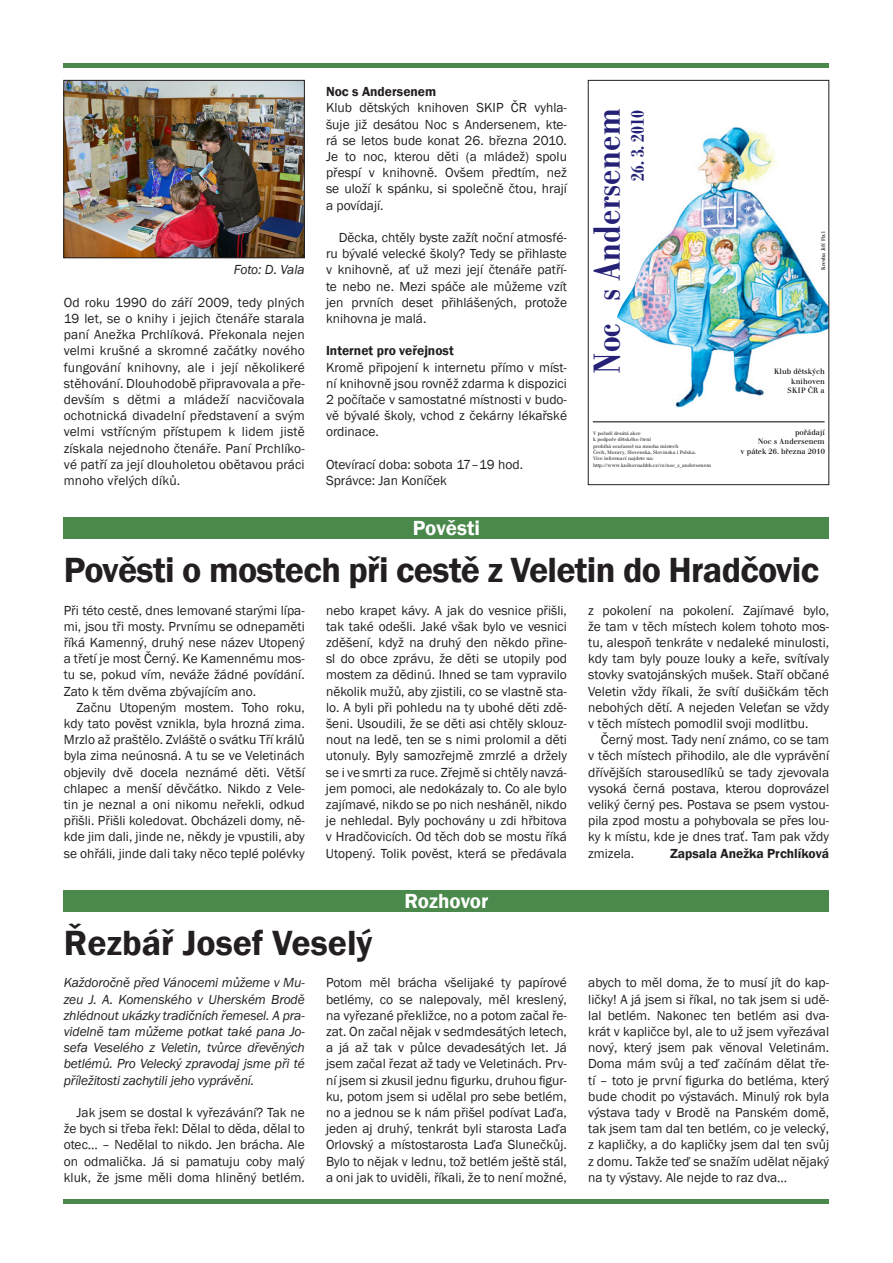
<style>
.page{position:relative;width:893px;height:1263px;background:#fff}
.page>*{position:absolute;margin:0;border:0;box-sizing:border-box;transform-origin:0 0}
.t1{font:700 condensed 40.2px "Bodoni CE";color:#242177}
.t2{font:600 36px "Franklin Gothic";letter-spacing:-.02em;color:#231f20}
.t3{font:600 36px "Franklin Gothic";color:#231f20}
.t4{font:600 21px "Franklin Gothic";color:#fff}
.t5{font:700 condensed 20.4px "Bodoni CE";color:#242177}
.t6{font:13.5px/16.2px "Franklin Gothic";color:#231f20;text-align:justify}
.t7{font:italic 13.5px/16.2px "Franklin Gothic";letter-spacing:-.01em;color:#231f20;text-align:justify}
.t8{font:600 13.5px "Franklin Gothic";color:#231f20}
.t9{font:7.65px/9.3px "Walbaum Book CE";color:#000;text-align:right}
.t10{font:5.4px "Walbaum Book CE";color:#000}
.t11{font:4.95px/6.3px "Walbaum Book CE";color:#231f20}
</style>
<div class="page">
<hr style="left:64px;top:64px;width:765px;height:4px;background:#4a884c">
<hr style="left:64px;top:1199px;width:765px;height:4px;background:#4a884c">
<div style="left:64px;top:517px;width:765px;height:22px;background:#4a884c"></div>
<div style="left:64px;top:890px;width:765px;height:21px;background:#4a884c"></div>
<img style="left:65px;top:82px;width:238px;height:174px">
<div style="left:63px;top:80px;width:242px;height:178px;border:1px solid #231f20"></div>
<img style="left:617px;top:127px;width:210px;height:281px">
<hr style="left:593px;top:422px;width:232px;height:1px;background:#000">
<div style="left:588px;top:80px;width:241px;height:405px;border:1px solid #231f20"></div>
<p class="t7" style="left:234px;top:262px;width:73px">Foto: D. Vala</p>
<p class="t6" style="left:64px;top:294px;width:242px">Od roku 1990 do září 2009, tedy plných 19 let, se o knihy i jejich čtenáře starala paní Anežka Prchlíková. Překonala nejen velmi krušné a skromné začátky nového fungování knihovny, ale i její několikeré stěhování. Dlouhodobě připravovala a pře&shy;devším s dětmi a mládeží nacvičovala ochotnická divadelní představení a svým velmi vstřícným přístupem k lidem jistě získala nejednoho čtenáře. Paní Prchlíko&shy;vé patří za její dlouholetou obětavou práci mnoho vřelých díků.</p>
<p class="t8" style="left:326px;top:83px;width:112px">Noc s Andersenem</p>
<p class="t6" style="left:326px;top:100px;width:242px">Klub dětských knihoven SKIP ČR vyhla&shy;šuje již desátou Noc s Andersenem, kte&shy;rá se letos bude konat 26. března 2010.<br>Je to noc, kterou děti (a mládež) spolu přespí v knihovně. Ovšem předtím, než se uloží k spánku, si společně čtou, hrají a povídají.</p>
<p class="t6" style="left:326px;top:230px;width:242px;text-indent:13px">Děcka, chtěly byste zažít noční atmosfé&shy;ru bývalé velecké školy? Tedy se přihlaste v knihovně, ať už mezi její čtenáře patří&shy;te nebo ne. Mezi spáče ale můžeme vzít jen prvních deset přihlášených, protože knihovna je malá.</p>
<p class="t8" style="left:326px;top:343px;width:129px">Internet pro veřejnost</p>
<p class="t6" style="left:326px;top:359px;width:242px">Kromě připojení k internetu přímo v míst&shy;ní knihovně jsou rovněž zdarma k dispozici 2 počítače v samostatné místnosti v budo&shy;vě bývalé školy, vchod z čekárny lékařské ordinace.</p>
<p class="t6" style="left:326px;top:456px;width:199px">Otevírací doba: sobota 17–19 hod.<br>Správce: Jan Koníček</p>
<h3 class="t4" style="left:413px;top:515px;width:69px">Pověsti</h3>
<h1 class="t1" style="left:587px;top:373px;width:266px;rotate:-90deg">Noc s Andersenem</h1>
<h3 class="t5" style="left:627px;top:181px;width:73px;rotate:-90deg">26. 3. 2010</h3>
<p class="t11" style="left:593px;top:430px;width:119px">V pořadí desátá akce<br>k podpoře dětského čtení<br>probíhá současně na mnoha místech<br>Čech, Moravy, Slovenska, Slovinska i Polska.<br>Více informací najdete na: http://www.knihovnabbb.cz/cz/noc_s_andersenem</p>
<p class="t10" style="left:820px;top:270px;width:40px;rotate:-90deg">Kresba Jiří Fixl</p>
<p class="t9" style="left:774px;top:367px;width:52px">Klub dětských knihoven<br>SKIP ČR a</p>
<p class="t9" style="left:740px;top:428px;width:86px">pořádají<br>Noc s Andersenem<br>v pátek 26. března 2010</p>
<h2 class="t2" style="left:64px;top:548px;width:757px">Pověsti o mostech při cestě z Veletin do Hradčovic</h2>
<p class="t6" style="left:64px;top:602px;width:242px">Při této cestě, dnes lemované starými lípa&shy;mi, jsou tři mosty. Prvnímu se odnepaměti říká Kamenný, druhý nese název Utopený a třetí je most Černý. Ke Kamennému mos&shy;tu se, pokud vím, neváže žádné povídání.<br>Zato k těm dvěma zbývajícím ano.</p>
<p class="t6" style="left:64px;top:699px;width:242px;text-indent:13px">Začnu Utopeným mostem. Toho roku, kdy tato pověst vznikla, byla hrozná zima.<br>Mrzlo až praštělo. Zvláště o svátku Tří králů byla zima neúnosná. A tu se ve Veletinách objevily dvě docela neznámé děti. Větší chlapec a menší děvčátko. Nikdo z Vele&shy;tin je neznal a oni nikomu neřekli, odkud přišli. Přišli koledovat. Obcházeli domy, ně&shy;kde jim dali, jinde ne, někdy je vpustili, aby se ohřáli, jinde dali taky něco teplé polévky</p>
<p class="t6" style="left:326px;top:602px;width:243px">nebo krapet kávy. A jak do vesnice přišli, tak také odešli. Jaké však bylo ve vesnici zděšení, když na druhý den někdo přine&shy;sl do obce zprávu, že děti se utopily pod mostem za dědinú. Ihned se tam vypravilo několik mužů, aby zjistili, co se vlastně sta&shy;lo. A byli při pohledu na ty ubohé děti zdě&shy;šeni. Usoudili, že se děti asi chtěly sklouz&shy;nout na ledě, ten se s nimi prolomil a děti utonuly. Byly samozřejmě zmrzlé a držely se i ve smrti za ruce. Zřejmě si chtěly navzá&shy;jem pomoci, ale nedokázaly to. Co ale bylo zajímavé, nikdo se po nich nesháněl, nikdo je nehledal. Byly pochovány u zdi hřbitova v Hradčovicích. Od těch dob se mostu říká Utopený. Tolik pověst, která se předávala</p>
<p class="t6" style="left:588px;top:602px;width:242px">z pokolení na pokolení. Zajímavé bylo, že tam v těch místech kolem tohoto mos&shy;tu, alespoň tenkráte v nedaleké minulosti, kdy tam byly pouze louky a keře, svítívaly stovky svatojánských mušek. Staří občané Veletin vždy říkali, že svítí dušičkám těch nebohých dětí. A nejeden Veleťan se vždy v těch místech pomodlil svoji modlitbu.</p>
<p class="t6" style="left:588px;top:732px;width:242px;text-indent:13px">Černý most. Tady není známo, co se tam v těch místech přihodilo, ale dle vyprávění dřívějších starousedlíků se tady zjevovala vysoká černá postava, kterou doprovázel veliký černý pes. Postava se psem vystou&shy;pila zpod mostu a pohybovala se přes lou&shy;ky k místu, kde je dnes trať. Tam pak vždy zmizela.</p>
<p class="t8" style="left:670px;top:845px;width:161px">Zapsala Anežka Prchlíková</p>
<h3 class="t4" style="left:404px;top:888px;width:85px">Rozhovor</h3>
<h2 class="t3" style="left:64px;top:921px;width:310px">Řezbář Josef Veselý</h2>
<p class="t7" style="left:64px;top:975px;width:242px">Každoročně před Vánocemi můžeme v Mu&shy;zeu J. A. Komenského v Uherském Brodě zhlédnout ukázky tradičních řemesel. A pra&shy;videlně tam můžeme potkat také pana Jo&shy;sefa Veselého z Veletin, tvůrce dřevěných betlémů. Pro Velecký zpravodaj jsme při té příležitosti zachytili jeho vyprávění.</p>
<p class="t6" style="left:64px;top:1104px;width:242px;text-indent:13px">Jak jsem se dostal k vyřezávání? Tak ne že bych si třeba řekl: Dělal to děda, dělal to otec… – Nedělal to nikdo. Jen brácha. Ale on odmalička. Já si pamatuju coby malý kluk, že jsme měli doma hliněný betlém.</p>
<p class="t6" style="left:326px;top:975px;width:242px">Potom měl brácha všelijaké ty papírové betlémy, co se nalepovaly, měl kreslený, na vyřezané překližce, no a potom začal ře&shy;zat. On začal nějak v sedmdesátých letech, a já až tak v půlce devadesátých let. Já jsem začal řezat až tady ve Veletinách. Prv&shy;ní jsem si zkusil jednu figurku, druhou figur&shy;ku, potom jsem si udělal pro sebe betlém, no a jednou se k nám přišel podívat Laďa, jeden aj druhý, tenkrát byli starosta Laďa Orlovský a místostarosta Laďa Slunečkůj.<br>Bylo to nějak v lednu, tož betlém ještě stál, a oni jak to uviděli, říkali, že to není možné,</p>
<p class="t6" style="left:588px;top:975px;width:242px">abych to měl doma, že to musí jít do kap&shy;ličky! A já jsem si říkal, no tak jsem si udě&shy;lal betlém. Nakonec ten betlém asi dva&shy;krát v kapličce byl, ale to už jsem vyřezával nový, který jsem pak věnoval Veletinám.<br>Doma mám svůj a teď začínám dělat tře&shy;tí – toto je první figurka do betléma, který bude chodit po výstavách. Minulý rok byla výstava tady v Brodě na Panském domě, tak jsem tam dal ten betlém, co je velecký, z kapličky, a do kapličky jsem dal ten svůj z domu. Takže teď se snažím udělat nějaký na ty výstavy. Ale nejde to raz dva…</p>
</div>
